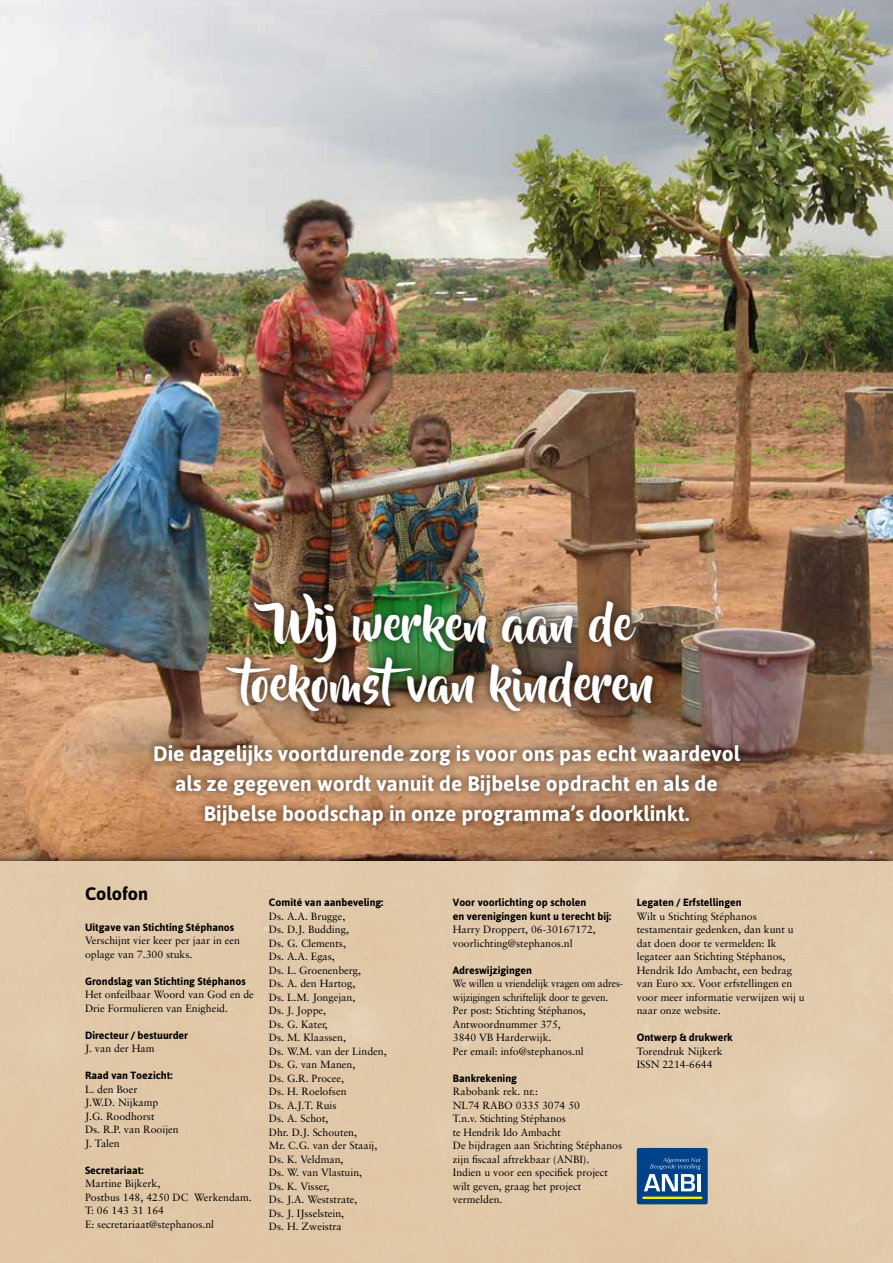
<style>
.page{position:relative;width:893px;height:1263px;background:#fff}
.page>*{position:absolute;margin:0;border:0;box-sizing:border-box;transform-origin:0 0}
.t1{font:48px/60px "Beyond The Mountains";color:#fff;text-align:center}
.t2{font:700 21px/30px "Asap";color:#fff;text-align:center}
.t3{font:700 18px "Asap";color:#000}
.t4{font:10.5px/13.5px "Sabon";color:#000}
.t5{font:700 10.5px/13.5px "Asap";color:#000}
.t6{font:10.5px/13.5px "Sabon";color:#000;scale:.94 1}
</style>
<div class="page">
<img style="left:0;top:0;width:893px;height:852px">
<div style="left:0;top:852px;width:893px;height:411px;background:#000;opacity:.75"></div>
<div style="left:0;top:861px;width:893px;height:402px;background:#e1c9a9"></div>
<div style="left:637px;top:1148px;width:71px;height:56px;background:#004289;border-radius:2px"></div>
<svg style="left:644px;top:1157px;width:57px;height:34px"></svg>
<hr style="left:642px;top:1196px;width:60px;height:3px;background:#ffec00">
<div style="left:145px;top:585px;width:603px;height:248px;background:#000;opacity:.75"></div>
<h1 class="t1" style="left:239px;top:595px;width:417px">Wij werken aan de toekomstvan kinderen</h1>
<h2 class="t2" style="left:153px;top:737px;width:588px">Die dagelijks voortdurende zorg is voor ons pas echt waardevol als ze gegeven wordt vanuit de Bijbelse opdracht en als de<br>Bijbelse boodschap in onze programma’s doorklinkt.</h2>
<h3 class="t3" style="left:85px;top:882px;width:65px">Colofon</h3>
<p class="t5" style="left:85px;top:920px;width:151px">Uitgave van Stichting Stéphanos</p>
<p class="t4" style="left:85px;top:934px;width:157px">Verschijnt vier keer per jaar in een oplage van 7.300 stuks.</p>
<p class="t5" style="left:85px;top:974px;width:162px">Grondslag van Stichting Stéphanos</p>
<p class="t4" style="left:85px;top:988px;width:170px">Het onfeilbaar Woord van God en de<br>Drie Formulieren van Enigheid.</p>
<p class="t5" style="left:85px;top:1028px;width:105px">Directeur / bestuurder</p>
<p class="t4" style="left:85px;top:1042px;width:71px">J. van der Ham</p>
<p class="t5" style="left:85px;top:1068px;width:89px">Raad van Toezicht:</p>
<p class="t4" style="left:85px;top:1082px;width:95px">L. den Boer<br>J.W.D. Nijkamp<br>J.G. Roodhorst<br>Ds. R.P. van Rooijen<br>J. Talen</p>
<p class="t5" style="left:85px;top:1163px;width:60px">Secretariaat:</p>
<p class="t4" style="left:85px;top:1177px;width:168px">Martine Bijkerk,<br>Postbus 148, 4250 DC Werkendam.<br>T: 06 143 31 164<br>E: secretariaat@stephanos.nl</p>
<p class="t5" style="left:269px;top:895px;width:116px">Comité van aanbeveling:</p>
<p class="t4" style="left:269px;top:909px;width:119px">Ds. A.A. Brugge,<br>Ds. D.J. Budding,<br>Ds. G. Clements,<br>Ds. A.A. Egas,<br>Ds. L. Groenenberg,<br>Ds. A. den Hartog,<br>Ds. L.M. Jongejan,<br>Ds. J. Joppe,<br>Ds. G. Kater,<br>Ds. M. Klaassen,<br>Ds. W.M. van der Linden,<br>Ds. G. van Manen,<br>Ds. G.R. Procee,<br>Ds. H. Roelofsen<br>Ds. A.J.T. Ruis<br>Ds. A. Schot,<br>Dhr. D.J. Schouten,<br>Mr. C.G. van der Staaij,<br>Ds. K. Veldman,<br>Ds. W. van Vlastuin,<br>Ds. K. Visser,<br>Ds. J.A. Weststrate,<br>Ds. J. IJsselstein,<br>Ds. H. Zweistra</p>
<p class="t5" style="left:453px;top:895px;width:160px">Voor voorlichting op scholen<br>en verenigingen kunt u terecht bij:</p>
<p class="t4" style="left:453px;top:923px;width:144px">Harry Droppert, 06-30167172, voorlichting@stephanos.nl</p>
<p class="t5" style="left:453px;top:963px;width:81px">Adreswijzigingen</p>
<p class="t6" style="left:453px;top:977px;width:183px">We willen u vriendelijk vragen om adres&shy;wijzigingen schriftelijk door te geven.<br>Per post: Stichting Stéphanos,<br>Antwoordnummer 375,<br>3840 VB Harderwijk.<br>Per email: info@stephanos.nl</p>
<p class="t5" style="left:453px;top:1071px;width:66px">Bankrekening</p>
<p class="t4" style="left:453px;top:1085px;width:171px">Rabobank rek. nr.:<br>NL74 RABO 0335 3074 50<br>T.n.v. Stichting Stéphanos<br>te Hendrik Ido Ambacht<br>De bijdragen aan Stichting Stéphanos zijn fiscaal aftrekbaar (ANBI).<br>Indien u voor een specifiek project wilt geven, graag het project vermelden.</p>
<p class="t5" style="left:637px;top:895px;width:106px">Legaten / Erfstellingen</p>
<p class="t4" style="left:637px;top:909px;width:169px">Wilt u Stichting Stéphanos testamentair gedenken, dan kunt u dat doen door te vermelden: Ik legateer aan Stichting Stéphanos,<br>Hendrik Ido Ambacht, een bedrag van Euro xx. Voor erfstellingen en voor meer informatie verwijzen wij u naar onze website.</p>
<p class="t5" style="left:637px;top:1030px;width:97px">Ontwerp &amp; drukwerk</p>
<p class="t4" style="left:637px;top:1044px;width:87px">Torendruk Nijkerk<br>ISSN 2214-6644</p>
</div>
